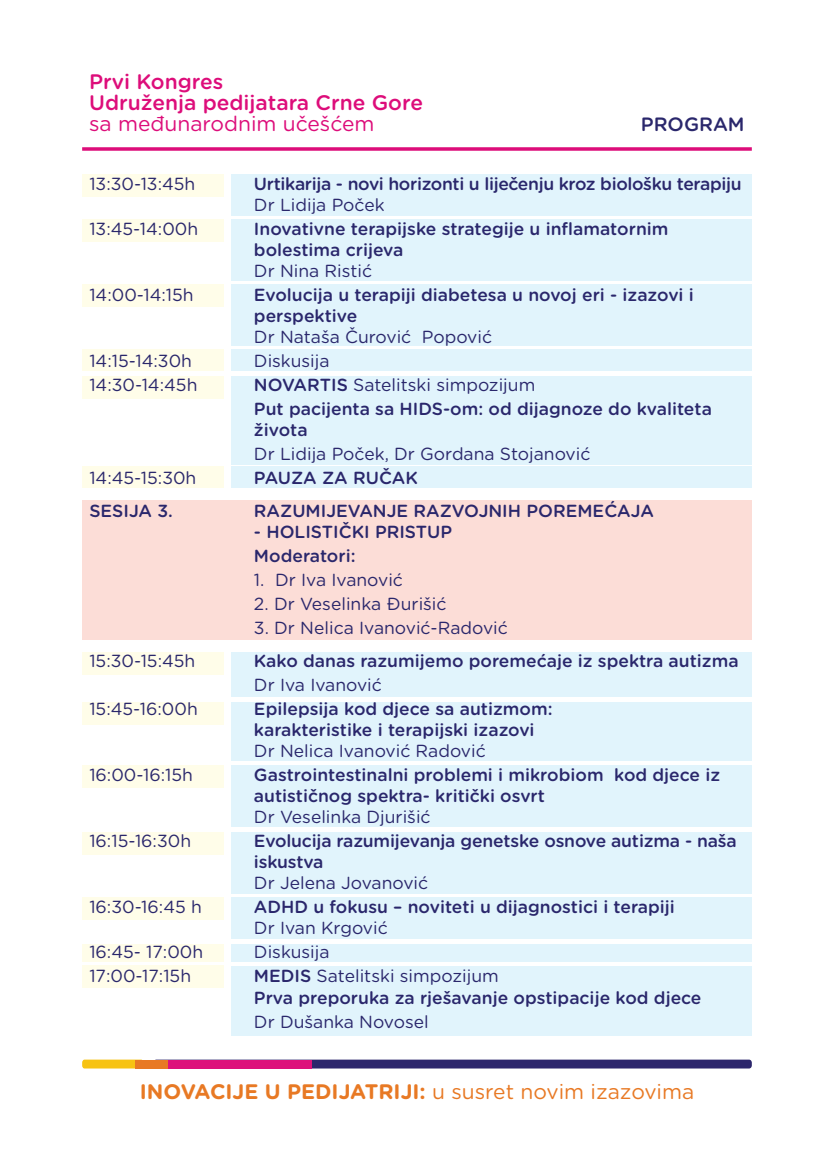
<style>
.page{position:relative;width:834px;height:1171px;background:#fff}
.page>*{position:absolute;margin:0;border:0;box-sizing:border-box;transform-origin:0 0}
.t1{font:700 21px "Gotham Rounded";color:#e87924}
.t2{font:500 21px/21px "Gotham Rounded";color:#dd0d7a}
.t3{font:21px "Gotham Rounded";color:#dd0d7a}
.t4{font:500 19.25px "Gotham Rounded";color:#2a276c}
.t5{font:500 17.5px/21px "Gotham Rounded";color:#2a276c}
.t6{font:17.5px "Gotham Rounded";color:#2a276c}
.t7{font:500 17.5px "Gotham Rounded";letter-spacing:-.02em;color:#2a276c}
.s1{font-weight:400}
</style>
<div class="page">
<div style="left:82px;top:285px;width:142px;height:22px;background:#fffde9"></div>
<div style="left:231px;top:285px;width:521px;height:61px;background:#e1f4fc"></div>
<div style="left:82px;top:219px;width:142px;height:22px;background:#fffde9"></div>
<div style="left:231px;top:219px;width:521px;height:61px;background:#e1f4fc"></div>
<div style="left:82px;top:174px;width:142px;height:22px;background:#fffde9"></div>
<div style="left:231px;top:174px;width:521px;height:41px;background:#e1f4fc"></div>
<div style="left:82px;top:376px;width:142px;height:22px;background:#fffde9"></div>
<div style="left:231px;top:376px;width:521px;height:88px;background:#e1f4fc"></div>
<div style="left:82px;top:652px;width:142px;height:22px;background:#fffde9"></div>
<div style="left:231px;top:652px;width:521px;height:45px;background:#e1f4fc"></div>
<div style="left:82px;top:897px;width:142px;height:22px;background:#fffde9"></div>
<div style="left:231px;top:897px;width:521px;height:41px;background:#e1f4fc"></div>
<div style="left:82px;top:766px;width:142px;height:22px;background:#fffde9"></div>
<div style="left:231px;top:766px;width:521px;height:61px;background:#e1f4fc"></div>
<div style="left:82px;top:832px;width:142px;height:22px;background:#fffde9"></div>
<div style="left:231px;top:832px;width:521px;height:62px;background:#e1f4fc"></div>
<div style="left:82px;top:702px;width:142px;height:22px;background:#fffde9"></div>
<div style="left:231px;top:702px;width:521px;height:58px;background:#e1f4fc"></div>
<div style="left:82px;top:966px;width:142px;height:22px;background:#fffde9"></div>
<div style="left:231px;top:966px;width:521px;height:69px;background:#e1f4fc"></div>
<div style="left:82px;top:350px;width:142px;height:21px;background:#fffde9"></div>
<div style="left:231px;top:350px;width:521px;height:21px;background:#e1f4fc"></div>
<div style="left:82px;top:466px;width:142px;height:21px;background:#fffde9"></div>
<div style="left:231px;top:466px;width:521px;height:21px;background:#e1f4fc"></div>
<div style="left:82px;top:944px;width:142px;height:18px;background:#fffde9"></div>
<div style="left:231px;top:944px;width:521px;height:18px;background:#e1f4fc"></div>
<div style="left:82px;top:500px;width:669px;height:139px;background:#fcddd7"></div>
<div style="left:153px;top:1059px;width:598px;height:9px;background:#2c266c;border-radius:3px"></div>
<div style="left:167px;top:1059px;width:145px;height:9px;background:#dd127b"></div>
<svg style="left:82px;top:1059px;width:53px;height:9px"></svg>
<div style="left:135px;top:1059px;width:32px;height:9px;background:#e87924"></div>
<svg style="left:82px;top:147px;width:669px;height:4px;background:#e12a8a"></svg>
<p class="t2" style="left:89px;top:70px;width:335px">Prvi Kongres<br>Udruženja pedijatara Crne Gore</p>
<p class="t3" style="left:89px;top:109px;width:287px">sa međunarodnim učešćem</p>
<p class="t4" style="left:640px;top:110px;width:105px">PROGRAM</p>
<p class="t6" style="left:89px;top:172px;width:107px">13:30-13:45h</p>
<p class="t7" style="left:254px;top:171px;width:489px">Urtikarija - novi horizonti u liječenju kroz biološku terapiju</p>
<p class="t6" style="left:254px;top:193px;width:132px">Dr Lidija Poček</p>
<p class="t6" style="left:89px;top:217px;width:110px">13:45-14:00h</p>
<p class="t5" style="left:254px;top:217px;width:416px">Inovativne terapijske strategije u inflamatornim bolestima crijeva</p>
<p class="t6" style="left:254px;top:259px;width:120px">Dr Nina Ristić</p>
<p class="t6" style="left:89px;top:283px;width:106px">14:00-14:15h</p>
<p class="t5" style="left:254px;top:283px;width:441px">Evolucija u terapiji diabetesa u novoj eri - izazovi i perspektive</p>
<p class="t6" style="left:254px;top:325px;width:239px">Dr Nataša Čurović Popović</p>
<p class="t6" style="left:89px;top:349px;width:104px">14:15-14:30h</p>
<p class="t6" style="left:254px;top:349px;width:77px">Diskusija</p>
<p class="t6" style="left:89px;top:373px;width:110px">14:30-14:45h</p>
<p class="t5" style="left:254px;top:372px;width:459px;line-height:24px">NOVARTIS <span class="s1">Satelitski simpozijum<br></span>Put pacijenta sa HIDS-om: od dijagnoze do kvaliteta</p>
<p class="t5" style="left:254px;top:418px;width:55px">života</p>
<p class="t6" style="left:254px;top:441px;width:338px">Dr Lidija Poček, Dr Gordana Stojanović</p>
<p class="t6" style="left:89px;top:465px;width:108px">14:45-15:30h</p>
<p class="t5" style="left:254px;top:466px;width:165px">PAUZA ZA RUČAK</p>
<p class="t5" style="left:89px;top:499px;width:85px">SESIJA 3.</p>
<p class="t5" style="left:254px;top:499px;width:401px">RAZUMIJEVANJE RAZVOJNIH POREMEĆAJA</p>
<p class="t5" style="left:254px;top:519px;width:200px;line-height:24px">- HOLISTIČKI PRISTUP<br>Moderatori:</p>
<p class="t6" style="left:254px;top:568px;width:150px">1. Dr Iva Ivanović</p>
<p class="t6" style="left:254px;top:592px;width:194px">2. Dr Veselinka Đurišić</p>
<p class="t6" style="left:254px;top:616px;width:255px">3. Dr Nelica Ivanović-Radović</p>
<p class="t6" style="left:89px;top:649px;width:107px">15:30-15:45h</p>
<p class="t5" style="left:254px;top:650px;width:486px">Kako danas razumijemo poremećaje iz spektra autizma</p>
<p class="t6" style="left:254px;top:673px;width:129px">Dr Iva Ivanović</p>
<p class="t6" style="left:89px;top:697px;width:110px">15:45-16:00h</p>
<p class="t5" style="left:254px;top:698px;width:300px">Epilepsija kod djece sa autizmom: karakteristike i terapijski izazovi</p>
<p class="t6" style="left:254px;top:739px;width:233px">Dr Nelica Ivanović Radović</p>
<p class="t6" style="left:89px;top:763px;width:105px">16:00-16:15h</p>
<p class="t5" style="left:254px;top:764px;width:467px">Gastrointestinalni problemi i mikrobiom kod djece iz autističnog spektra- kritički osvrt</p>
<p class="t6" style="left:254px;top:805px;width:178px">Dr Veselinka Djurišić</p>
<p class="t6" style="left:89px;top:829px;width:103px">16:15-16:30h</p>
<p class="t5" style="left:254px;top:830px;width:484px">Evolucija razumijevanja genetske osnove autizma - naša iskustva</p>
<p class="t6" style="left:254px;top:871px;width:176px">Dr Jelena Jovanović</p>
<p class="t6" style="left:89px;top:895px;width:114px">16:30-16:45 h</p>
<p class="t5" style="left:254px;top:896px;width:422px">ADHD u fokusu – noviteti u dijagnostici i terapiji</p>
<p class="t6" style="left:254px;top:916px;width:135px">Dr Ivan Krgović</p>
<p class="t6" style="left:89px;top:940px;width:115px">16:45- 17:00h</p>
<p class="t6" style="left:254px;top:940px;width:77px">Diskusija</p>
<p class="t6" style="left:89px;top:964px;width:103px">17:00-17:15h</p>
<p class="t5" style="left:254px;top:964px;width:449px;line-height:22.2px">MEDIS <span class="s1">Satelitski simpozijum<br></span>Prva preporuka za rješavanje opstipacije kod djece</p>
<p class="t6" style="left:254px;top:1010px;width:176px">Dr Dušanka Novosel</p>
<p class="t1" style="left:140px;top:1076px;width:556px">INOVACIJE U PEDIJATRIJI: <span class="s1">u susret novim izazovima</span></p>
</div>
